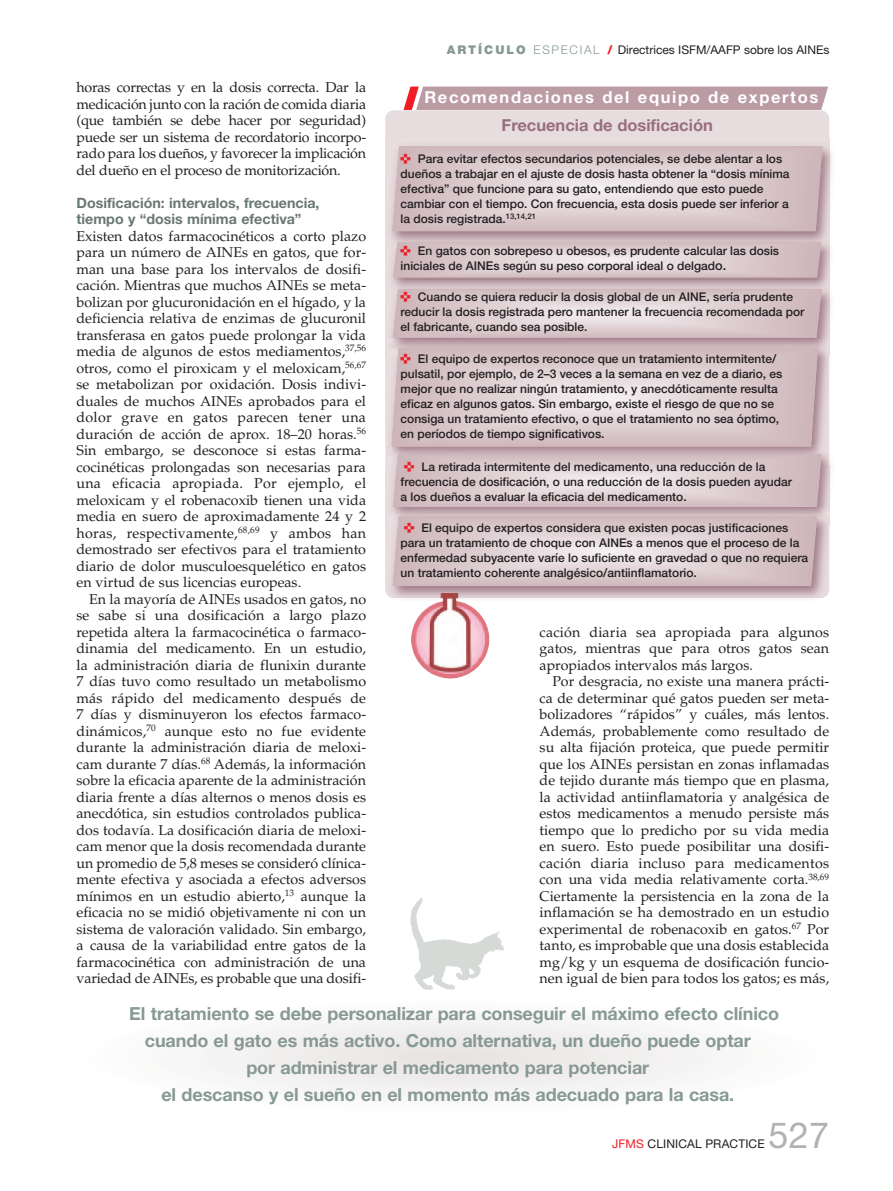
<style>
.page{position:relative;width:893px;height:1191px;background:#fff}
.page>*{position:absolute;margin:0;border:0;box-sizing:border-box;transform-origin:0 0}
.t1{font:36px "Helvetica Neue";color:#b1b1b4}
.t2{font:700 18px "Helvetica Neue";letter-spacing:-.005em;color:#879994}
.t3{font:700 16.5px "Helvetica Neue";letter-spacing:.1em;color:#fff}
.t4{font:700 16.5px "Helvetica Neue";color:#986f7e}
.t5{font:14.25px/16.5px "Palatino";color:#231f20;text-align:justify}
.t6{font:14.25px/16.5px "Helvetica Neue Bold TT";color:#687872}
.t7{font:500 12px/15px "Helvetica Neue";color:#231f20}
.t8{font:12px "Helvetica Neue";color:#231f20}
.s1{font-weight:900;color:#879994}
.s2{font-weight:300;color:#879994}
.s3{font-weight:900;color:#ee1e24}
.s4{color:#ee1e24}
.s5{font-size:12.75px}
</style>
<div class="page">
<svg style="left:385px;top:110px;width:444px;height:488px;background:#e0d2d5"></svg>
<img style="left:391px;top:138px;width:441px;height:157px">
<svg style="left:392px;top:146px;width:430px;height:85px;background:#dac9cd"></svg>
<svg style="left:393px;top:242px;width:428px;height:35px;background:#dbcace"></svg>
<img style="left:829px;top:281px;width:3px;height:59px">
<img style="left:392px;top:295px;width:437px;height:45px">
<svg style="left:393px;top:289px;width:429px;height:49px;background:#dac9cd"></svg>
<img style="left:385px;top:340px;width:445px;height:124px">
<svg style="left:385px;top:340px;width:1px;height:16px"></svg>
<svg style="left:392px;top:348px;width:426px;height:98px;background:#dac9cd"></svg>
<img style="left:829px;top:446px;width:2px;height:62px">
<img style="left:385px;top:464px;width:444px;height:44px">
<svg style="left:385px;top:446px;width:1px;height:18px"></svg>
<img style="left:392px;top:446px;width:419px;height:1px">
<svg style="left:393px;top:454px;width:428px;height:53px;background:#dac9cd"></svg>
<img style="left:392px;top:525px;width:438px;height:79px">
<img style="left:385px;top:589px;width:444px;height:9px">
<svg style="left:393px;top:516px;width:424px;height:70px;background:#dac9cd"></svg>
<img style="left:440px;top:593px;width:45px;height:29px">
<svg style="left:77px;top:1000px;width:752px;height:113px"></svg>
<img style="left:410px;top:897px;width:94px;height:93px">
<div style="left:404px;top:87px;width:424px;height:23px;background:#bc9ca4"></div>
<p class="t5" style="left:77px;top:81px;width:291px">horas correctas y en la dosis correcta. Dar la medicación junto con la ración de comida diaria (que también se debe hacer por seguridad) puede ser un sistema de recordatorio incorpo&shy;rado para los dueños, y favorecer la implicación del dueño en el proceso de monitorización.</p>
<p class="t6" style="left:77px;top:196px;width:244px">Dosificación: intervalos, frecuencia, tiempo y “dosis mínima efectiva”</p>
<p class="t5" style="left:77px;top:229px;width:291px">Existen datos farmacocinéticos a corto plazo para un número de AINEs en gatos, que for&shy;man una base para los intervalos de dosifi&shy;cación. Mientras que muchos AINEs se meta - bolizan por glucuronidación en el hígado, y la deficiencia relativa de enzimas de glucuronil transferasa en gatos puede prolongar la vida media de algunos de estos mediamentos,<sup>37,56 </sup>otros, como el piroxicam y el meloxicam,<sup>56,67 </sup>se metabolizan por oxidación. Dosis indivi - duales de muchos AINEs aprobados para el dolor grave en gatos parecen tener una duración de acción de aprox. 18–20 horas.<sup>56<br></sup>Sin embargo, se desconoce si estas farma&shy;cocinéticas prolongadas son necesarias para una eficacia apropiada. Por ejemplo, el meloxicam y el robenacoxib tienen una vida media en suero de aproximadamente 24 y 2 horas, respectivamente,<sup>68,69</sup> y ambos han demostrado ser efectivos para el tratamiento diario de dolor musculoesquelético en gatos en virtud de sus licencias europeas.</p>
<p class="t5" style="left:77px;top:592px;width:291px;text-indent:13px">En la mayoría de AINEs usados en gatos, no se sabe si una dosificación a largo plazo repetida altera la farmacocinética o farmaco - dinamia del medicamento. En un estudio, la administración diaria de flunixin durante 7 días tuvo como resultado un metabolismo más rápido del medicamento después de 7 días y disminuyeron los efectos farmaco - dinámicos,<sup>70</sup> aunque esto no fue evidente durante la administración diaria de meloxi&shy;cam durante 7 días.<sup>68</sup> Además, la información sobre la eficacia aparente de la administración diaria frente a días alternos o menos dosis es anecdótica, sin estudios controlados publica&shy;dos todavía. La dosificación diaria de meloxi&shy;cam menor que la dosis recomendada durante un promedio de 5,8 meses se consideró clínica - mente efectiva y asociada a efectos adversos mínimos en un estudio abierto,<sup>13</sup> aunque la eficacia no se midió objetivamente ni con un sistema de valoración validado. Sin embargo, a causa de la variabilidad entre gatos de la farmacocinética con administración de una variedad de AINEs, es probable que una dosifi -</p>
<p class="t8" style="left:447px;top:46px;width:384px"><span class="s1">A RT Í C U L O</span> <span class="s2">ESPECIAL</span> <span class="s3">/</span> Directrices ISFM/AAFP sobre los AINEs</p>
<p class="t3" style="left:424px;top:92px;width:395px">Recomendaciones del equipo de expertos</p>
<p class="t4" style="left:502px;top:120px;width:213px">Frecuencia de dosificación</p>
<p class="t7" style="left:401px;top:152px;width:390px"><span class="s4">✜</span> Para evitar efectos secundarios potenciales, se debe alentar a los dueños a trabajar en el ajuste de dosis hasta obtener la “dosis mínima efectiva” que funcione para su gato, entendiendo que esto puede cambiar con el tiempo. Con frecuencia, esta dosis puede ser inferior a la dosis registrada.<sup>13,14,21</sup></p>
<p class="t7" style="left:401px;top:244px;width:380px"><span class="s4">✜</span> En gatos con sobrepeso u obesos, es prudente calcular las dosis iniciales de AINEs según su peso corporal ideal o delgad<span class="s5">o.</span></p>
<p class="t7" style="left:401px;top:290px;width:405px"><span class="s4">✜</span> Cuando se quiera reducir la dosis global de un AINE, sería prudente reducir la dosis registrada pero mantener la frecuencia recomendada por el fabricante, cuando sea posible.</p>
<p class="t7" style="left:401px;top:352px;width:383px"><span class="s4">✜</span> El equipo de expertos reconoce que un tratamiento intermitente/ pulsatil, por ejemplo, de 2–3 veces a la semana en vez de a diario, es mejor que no realizar ningún tratamiento, y anecdóticamente resulta eficaz en algunos gatos. Sin embargo, existe el riesgo de que no se consiga un tratamiento efectivo, o que el tratamiento no sea óptimo, en períodos de tiempo significativos.</p>
<p class="t7" style="left:401px;top:460px;width:393px"><span class="s4">✜</span> La retirada intermitente del medicamento, una reducción de la frecuencia de dosificación, o una reducción de la dosis pueden ayudar a los dueños a evaluar la eficacia del medicamento.</p>
<p class="t7" style="left:401px;top:521px;width:409px"><span class="s4">✜</span> El equipo de expertos considera que existen pocas justificaciones para un tratamiento de choque con AINEs a menos que el proceso de la enfermedad subyacente varíe lo suficiente en gravedad o que no requiera un tratamiento coherente analgésico/antiinflamatorio.</p>
<p class="t5" style="left:540px;top:625px;width:291px">cación diaria sea apropiada para algunos gatos, mientras que para otros gatos sean apropiados intervalos más largos.</p>
<p class="t5" style="left:540px;top:675px;width:291px;text-indent:13px">Por desgracia, no existe una manera prácti&shy;ca de determinar qué gatos pueden ser meta - bolizadores “rápidos” y cuáles, más lentos.<br>Además, probablemente como resultado de su alta fijación proteica, que puede permitir que los AINEs persistan en zonas inflamadas de tejido durante más tiempo que en plasma, la actividad antiinflamatoria y analgésica de estos medicamentos a menudo persiste más tiempo que lo predicho por su vida media en suero. Esto puede posibilitar una dosifi&shy;cación diaria incluso para medicamentos con una vida media relativamente corta.<sup>38,69<br></sup>Ciertamente la persistencia en la zona de la inflamación se ha demostrado en un estudio experimental de robenacoxib en gatos.<sup>67</sup> Por tanto, es improbable que una dosis establecida mg/kg y un esquema de dosificación funcio&shy;nen igual de bien para todos los gatos; es más,</p>
<p class="t2" style="left:129px;top:1007px;width:651px">El tratamiento se debe personalizar para conseguir el máximo efecto clínico</p>
<p class="t2" style="left:145px;top:1034px;width:607px">cuando el gato es más activo. Como alternativa, un dueño puede optar</p>
<p class="t2" style="left:246px;top:1061px;width:404px">por administrar el medicamento para potenciar</p>
<p class="t2" style="left:161px;top:1088px;width:574px">el descanso y el sueño en el momento más adecuado para la casa.</p>
<h1 class="t1" style="left:768px;top:1122px;width:62px">527</h1>
<p class="t8" style="left:612px;top:1139px;width:154px"><span class="s4">JFMS</span> CLINICAL PRACTICE</p>
</div>
